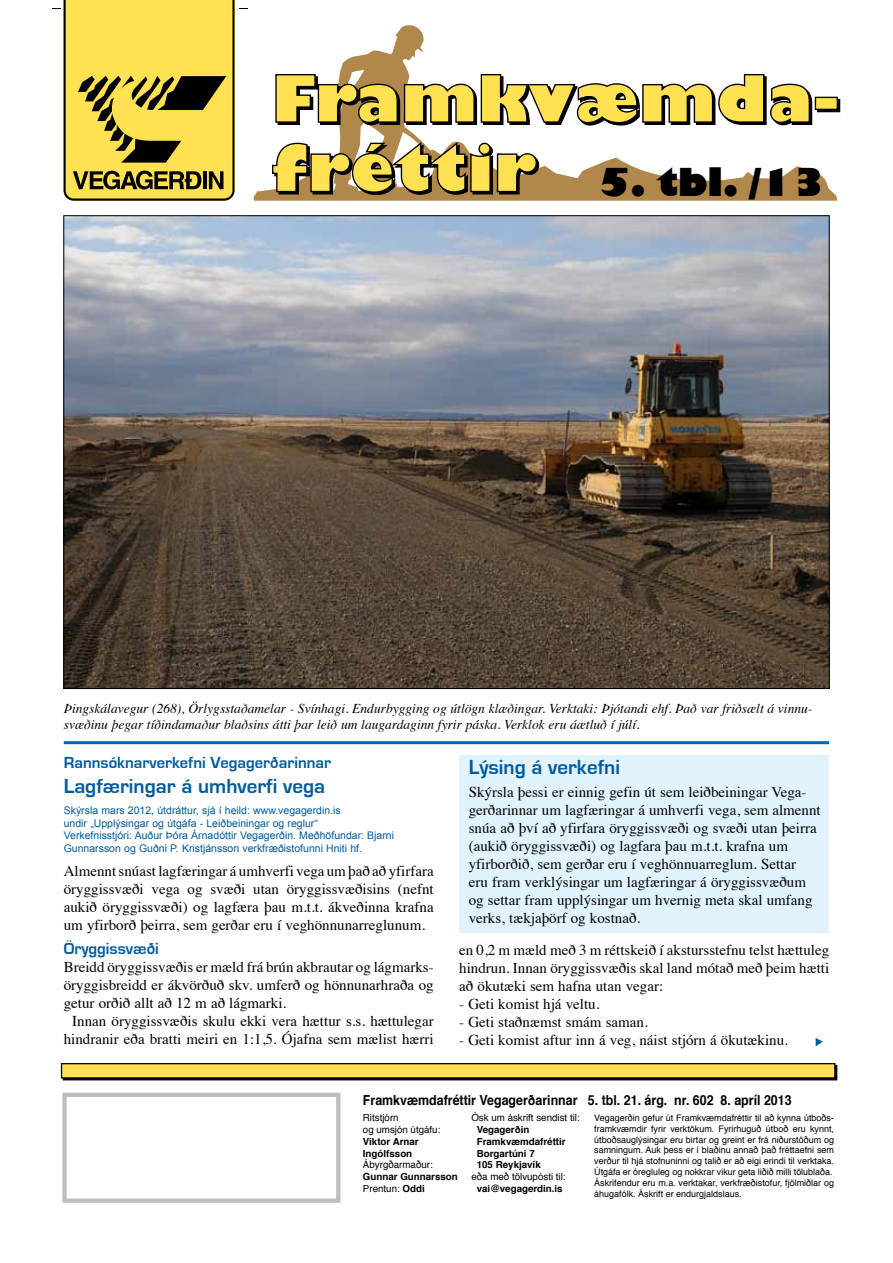
<style>
.page{position:relative;width:893px;height:1263px;background:#fff}
.page>*{position:absolute;margin:0;border:0;box-sizing:border-box;transform-origin:0 0}
.t1{font:800 37.5px "Gill Sans";color:#000}
.t2{font:700 21px "Eurostile";color:#005a9b}
.t3{font:700 16.5px "Eurostile";color:#005a9b}
.t4{font:15px/18px "Times";color:#000;text-align:justify}
.t5{font:700 13.8px "Helvetica";color:#000;scale:.9 1}
.t6{font:italic 13.5px/16.5px "Times";color:#000}
.t7{font:10.5px/12.6px "Arial";color:#005a9b}
.t8{font:700 9.75px/11.7px "Helvetica";color:#000}
.t9{font:9.75px/11.7px "Helvetica";color:#000}
.t10{font:9px/10.8px "Helvetica";color:#000}
.s1{font-weight:400}
</style>
<div class="page">
<svg style="left:254px;top:25px;width:583px;height:176px"></svg>
<div style="left:817px;top:99px;width:23px;height:13px;background:#000"></div>
<svg style="left:52px;top:0;width:195px;height:201px;background:#d2bd59"></svg>
<svg style="left:271px;top:141px;width:269px;height:55px"></svg>
<svg style="left:275px;top:73px;width:538px;height:53px"></svg>
<div style="left:815px;top:97px;width:23px;height:13px;background:#ffe152;border:1px solid #000"></div>
<div style="left:62px;top:1093px;width:278px;height:110px;border:4px solid #bcbec0"></div>
<div style="left:63px;top:1065px;width:774px;height:15px;background:#000"></div>
<div style="left:61px;top:1063px;width:774px;height:15px;background:#ffe152;border:1px solid #000"></div>
<hr style="left:64px;top:741px;width:765px;height:3px;background:#0065b2">
<img style="left:65px;top:217px;width:763px;height:470px">
<svg style="left:816px;top:1038px;width:7px;height:8px"></svg>
<div style="left:459px;top:755px;width:370px;height:178px;background:#e1f4fd"></div>
<h1 class="t1" style="left:598px;top:158px;width:227px">5. tbl. /13</h1>
<p class="t6" style="left:64px;top:699px;width:749px">Þingskálavegur (268), Örlygsstaðamelar - Svínhagi. Endurbygging og útlögn klæðingar. Verktaki: Þjótandi ehf. Það var friðsælt á vinnu&shy;svæðinu þegar tíðindamaður blaðsins átti þar leið um laugardaginn fyrir páska. Verklok eru áætluð í júlí.</p>
<p class="t3" style="left:64px;top:753px;width:269px">Rannsóknarverkefni Vegagerðarinnar</p>
<h2 class="t2" style="left:64px;top:775px;width:263px">Lagfæringar á umhverfi vega</h2>
<p class="t7" style="left:64px;top:804px;width:332px">Skýrsla mars 2012, útdráttur, sjá í heild: www.vegagerdin.is<br>undir „Upplýsingar og útgáfa - Leiðbeiningar og reglur“<br>Verkefnisstjóri: Auður Þóra Árnadóttir Vegagerðin. Meðhöfundar: Bjarni Gunnarsson og Guðni P. Kristjánsson verkfræðistofunni Hniti hf.</p>
<p class="t4" style="left:64px;top:860px;width:371px">Almennt snúast lagfæringar á umhverfi vega um það að yfirfara öryggissvæði vega og svæði utan öryggissvæðisins (nefnt aukið öryggissvæði) og lagfæra þau m.t.t. ákveðinna krafna um yfirborð þeirra, sem gerðar eru í veghönnunarreglunum.</p>
<p class="t3" style="left:64px;top:939px;width:97px">Öryggissvæði</p>
<p class="t4" style="left:64px;top:956px;width:371px">Breidd öryggissvæðis er mæld frá brún akbrautar og lágmarks-</p>
<p class="t4" style="left:64px;top:974px;width:371px">öryggisbreidd er ákvörðuð skv. umferð og hönnunarhraða og</p>
<p class="t4" style="left:64px;top:992px;width:224px">getur orðið allt að 12 m að lágmarki.</p>
<p class="t4" style="left:72px;top:1010px;width:363px">Innan öryggissvæðis skulu ekki vera hættur s.s. hættulegar</p>
<p class="t4" style="left:64px;top:1028px;width:371px">hindranir eða bratti meiri en 1:1,5. Ójafna sem mælist hærri</p>
<h2 class="t2" style="left:469px;top:756px;width:153px">Lýsing á verkefni</h2>
<p class="t4" style="left:469px;top:781px;width:353px;text-align:left">Skýrsla þessi er einnig gefin út sem leiðbeiningar Vega&shy;gerðarinnar um lagfæringar á umhverfi vega, sem almennt snúa að því að yfirfara öryggissvæði og svæði utan þeirra (aukið öryggissvæði) og lagfara þau m.t.t. krafna um yfirborðið, sem gerðar eru í veghönnuarreglum. Settar<br>eru fram verklýsingar um lagfæringar á öryggissvæðum og settar fram upplýsingar um hvernig meta skal umfang verks, tækjaþörf og kostnað.</p>
<p class="t4" style="left:459px;top:940px;width:371px">en 0,2 m mæld með 3 m réttskeið í akstursstefnu telst hættuleg hindrun. Innan öryggissvæðis skal land mótað með þeim hætti að ökutæki sem hafna utan vegar:</p>
<p class="t4" style="left:459px;top:994px;width:142px">- Geti komist hjá veltu.</p>
<p class="t4" style="left:459px;top:1012px;width:190px">- Geti staðnæmst smám saman.</p>
<p class="t4" style="left:459px;top:1030px;width:330px">- Geti komist aftur inn á veg, náist stjórn á ökutækinu.</p>
<p class="t5" style="left:363px;top:1089px;width:478px">Framkvæmdafréttir Vegagerðarinnar 5. tbl. 21. árg. nr. 602 8. apríl 2013</p>
<p class="t9" style="left:363px;top:1112px;width:79px">Ritstjórn<br>og umsjón útgáfu:</p>
<p class="t8" style="left:363px;top:1136px;width:57px">Viktor Arnar<br>Ingólfsson</p>
<p class="t9" style="left:363px;top:1159px;width:71px">Ábyrgðarmaður:</p>
<p class="t8" style="left:363px;top:1171px;width:96px">Gunnar Gunnarsson<br><span class="s1">Prentun:</span> Oddi</p>
<p class="t9" style="left:471px;top:1112px;width:110px">Ósk um áskrift sendist til:</p>
<p class="t8" style="left:477px;top:1124px;width:90px">Vegagerðin<br>Framkvæmdafréttir<br>Borgartúni 7<br>105 Reykjavík</p>
<p class="t9" style="left:471px;top:1171px;width:96px">eða með tölvupósti til:</p>
<p class="t8" style="left:477px;top:1182px;width:87px">vai@vegagerdin.is</p>
<p class="t10" style="left:594px;top:1112px;width:241px">Vegagerðin gefur út Framkvæmdafréttir til að kynna útboðs&shy;framkvæmdir fyrir verktökum. Fyrirhuguð útboð eru kynnt, útboðsauglýsingar eru birtar og greint er frá niðurstöðum og samningum. Auk þess er í blaðinu annað það fréttaefni sem verður til hjá stofnuninni og talið er að eigi erindi til verktaka.<br>Útgáfa er óregluleg og nokkrar vikur geta liðið milli tölublaða.<br>Áskrifendur eru m.a. verktakar, verkfræðistofur, fjölmiðlar og áhugafólk. Áskrift er endurgjaldslaus.</p>
</div>
